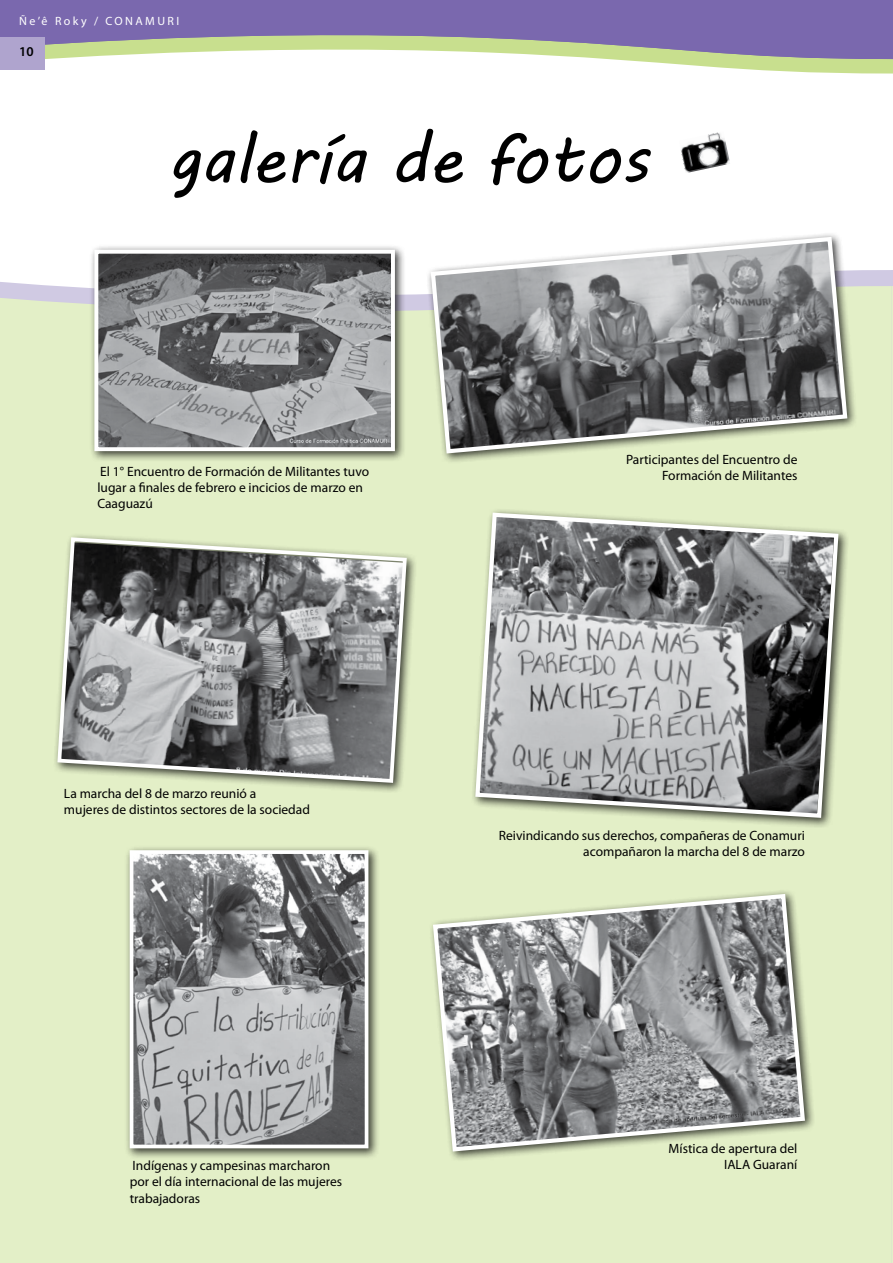
<style>
.page{position:relative;width:893px;height:1263px;background:#fff}
.page>*{position:absolute;margin:0;border:0;box-sizing:border-box;transform-origin:0 0}
.t1{font:13.5px/16.2px "Myriad Pro";color:#000}
.t2{font:600 13.5px "Myriad Pro";color:#000}
.t3{font:12px "Myriad Pro";letter-spacing:.2em;color:#fff}
</style>
<div class="page">
<svg style="left:44px;top:60px;width:849px;height:14px"></svg>
<svg style="left:0;top:0;width:892px;height:60px"></svg>
<svg style="left:892px;top:0;width:1px;height:60px"></svg>
<div style="left:0;top:286px;width:891px;height:977px;background:#e3efc7"></div>
<svg style="left:891px;top:270px;width:2px;height:993px"></svg>
<div style="left:470px;top:507px;width:379px;height:321px;background:#000;opacity:.75"></div>
<svg style="left:473px;top:510px;width:368px;height:310px"></svg>
<svg style="left:174px;top:129px;width:477px;height:69px"></svg>
<img style="left:681px;top:132px;width:49px;height:41px">
<div style="left:425px;top:232px;width:432px;height:232px;background:#000;opacity:.75"></div>
<svg style="left:428px;top:235px;width:422px;height:221px"></svg>
<div style="left:89px;top:244px;width:317px;height:218px;background:#000;opacity:.75"></div>
<img style="left:99px;top:255px;width:291px;height:191px">
<div style="left:94px;top:250px;width:301px;height:201px;border:4px solid #fff"></div>
<div style="left:52px;top:532px;width:365px;height:261px;background:#000;opacity:.75"></div>
<svg style="left:55px;top:535px;width:354px;height:250px"></svg>
<div style="left:124px;top:845px;width:256px;height:314px;background:#000;opacity:.75"></div>
<img style="left:135px;top:855px;width:228px;height:288px">
<div style="left:130px;top:850px;width:238px;height:298px;border:4px solid #fff"></div>
<div style="left:428px;top:889px;width:387px;height:273px;background:#000;opacity:.75"></div>
<svg style="left:431px;top:892px;width:376px;height:262px"></svg>
<div style="left:0;top:37px;width:44px;height:33px;background:#afa4ce"></div>
<p class="t3" style="left:19px;top:14px;width:161px">Ñe’ê Roky / CONAMURI</p>
<p class="t2" style="left:19px;top:43px;width:16px">10</p>
<p class="t1" style="left:97px;top:463px;width:273px">El 1° Encuentro de Formación de Militantes tuvo lugar a finales de febrero e incicios de marzo en<br>Caaguazú</p>
<p class="t1" style="left:64px;top:785px;width:248px">La marcha del 8 de marzo reunió a<br>mujeres de distintos sectores de la sociedad</p>
<p class="t1" style="left:130px;top:1157px;width:214px">Indígenas y campesinas marcharon por el día internacional de las mujeres trabajadoras</p>
<p class="t1" style="left:626px;top:451px;width:173px;text-align:right">Participantes del Encuentro de<br>Formación de Militantes</p>
<p class="t1" style="left:499px;top:827px;width:308px;text-align:right">Reivindicando sus derechos, compañeras de Conamuri acompañaron la marcha del 8 de marzo</p>
<p class="t1" style="left:669px;top:1140px;width:130px;text-align:right">Mística de apertura del<br>IALA Guaraní</p>
</div>
